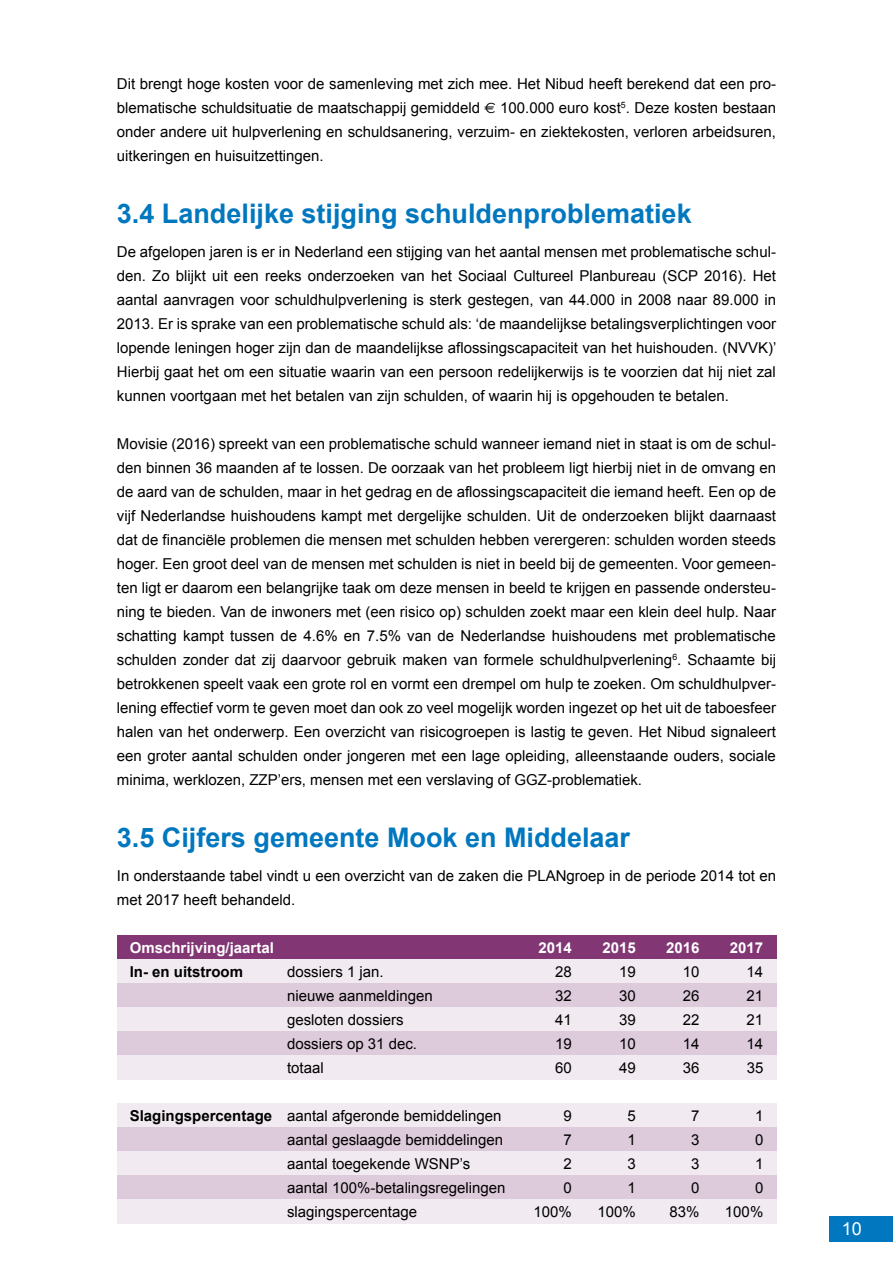
<style>
.page{position:relative;width:893px;height:1263px;background:#fff}
.page>*{position:absolute;margin:0;border:0;box-sizing:border-box;transform-origin:0 0}
.t1{font:700 27px "Arial";color:#0077be}
.t2{font:18px "Arial";color:#fff}
.t3{font:15px/24px "Arial";color:#000;text-align:justify}
.t4{font:700 15px "Arial";color:#fff}
.t5{font:700 15px "Arial";color:#000}
.s1{font-family:"Euro Sans"}
.s2{font-weight:700}
</style>
<div class="page">
<div style="left:117px;top:936px;width:659px;height:24px;background:#823674"></div>
<div style="left:117px;top:960px;width:659px;height:24px;background:#f1eaf1"></div>
<div style="left:117px;top:984px;width:659px;height:24px;background:#ddcbdb"></div>
<div style="left:117px;top:1008px;width:659px;height:24px;background:#f1eaf1"></div>
<div style="left:117px;top:1032px;width:659px;height:24px;background:#ddcbdb"></div>
<div style="left:117px;top:1056px;width:659px;height:24px;background:#f1eaf1"></div>
<div style="left:117px;top:1104px;width:659px;height:24px;background:#f1eaf1"></div>
<div style="left:117px;top:1128px;width:659px;height:24px;background:#ddcbdb"></div>
<div style="left:117px;top:1152px;width:659px;height:24px;background:#f1eaf1"></div>
<div style="left:117px;top:1176px;width:659px;height:24px;background:#ddcbdb"></div>
<div style="left:117px;top:1200px;width:659px;height:24px;background:#f1eaf1"></div>
<div style="left:829px;top:1216px;width:64px;height:26px;background:#0077be"></div>
<p class="t3" style="left:117px;top:71px;width:661px">Dit brengt hoge kosten voor de samenleving met zich mee. Het Nibud heeft berekend dat een pro&shy;blematische schuldsituatie de maatschappij gemiddeld <span class="s1">€</span> 100.000 euro kost<sup>5</sup>. Deze kosten bestaan onder andere uit hulpverlening en schuldsanering, verzuim- en ziektekosten, verloren arbeidsuren, uitkeringen en huisuitzettingen.</p>
<h1 class="t1" style="left:117px;top:199px;width:576px">3.4 Landelijke stijging schuldenproblematiek</h1>
<p class="t3" style="left:117px;top:239px;width:661px">De afgelopen jaren is er in Nederland een stijging van het aantal mensen met problematische schul&shy;den. Zo blijkt uit een reeks onderzoeken van het Sociaal Cultureel Planbureau (SCP 2016). Het aantal aanvragen voor schuldhulpverlening is sterk gestegen, van 44.000 in 2008 naar 89.000 in 2013. Er is sprake van een problematische schuld als: ‘de maandelijkse betalingsverplichtingen voor lopende leningen hoger zijn dan de maandelijkse aflossingscapaciteit van het huishouden. (NVVK)’ Hierbij gaat het om een situatie waarin van een persoon redelijkerwijs is te voorzien dat hij niet zal kunnen voortgaan met het betalen van zijn schulden, of waarin hij is opgehouden te betalen.</p>
<p class="t3" style="left:117px;top:431px;width:661px">Movisie (2016) spreekt van een problematische schuld wanneer iemand niet in staat is om de schul&shy;den binnen 36 maanden af te lossen. De oorzaak van het probleem ligt hierbij niet in de omvang en de aard van de schulden, maar in het gedrag en de aflossingscapaciteit die iemand heeft. Een op de vijf Nederlandse huishoudens kampt met dergelijke schulden. Uit de onderzoeken blijkt daarnaast dat de financiële problemen die mensen met schulden hebben verergeren: schulden worden steeds hoger. Een groot deel van de mensen met schulden is niet in beeld bij de gemeenten. Voor gemeen&shy;ten ligt er daarom een belangrijke taak om deze mensen in beeld te krijgen en passende ondersteu&shy;ning te bieden. Van de inwoners met (een risico op) schulden zoekt maar een klein deel hulp. Naar schatting kampt tussen de 4.6% en 7.5% van de Nederlandse huishoudens met problematische schulden zonder dat zij daarvoor gebruik maken van formele schuldhulpverlening<sup>6</sup>. Schaamte bij betrokkenen speelt vaak een grote rol en vormt een drempel om hulp te zoeken. Om schuldhulpver&shy;lening effectief vorm te geven moet dan ook zo veel mogelijk worden ingezet op het uit de taboesfeer halen van het onderwerp. Een overzicht van risicogroepen is lastig te geven. Het Nibud signaleert een groter aantal schulden onder jongeren met een lage opleiding, alleenstaande ouders, sociale minima, werklozen, ZZP’ers, mensen met een verslaving of GGZ-problematiek.</p>
<h1 class="t1" style="left:117px;top:823px;width:515px">3.5 Cijfers gemeente Mook en Middelaar</h1>
<p class="t3" style="left:117px;top:863px;width:661px">In onderstaande tabel vindt u een overzicht van de zaken die PLANgroep in de periode 2014 tot en met 2017 heeft behandeld.</p>
<p class="t4" style="left:130px;top:939px;width:146px">Omschrijving/jaartal</p>
<p class="t4" style="left:539px;top:939px;width:35px">2014</p>
<p class="t4" style="left:602px;top:939px;width:35px">2015</p>
<p class="t4" style="left:666px;top:939px;width:35px">2016</p>
<p class="t4" style="left:730px;top:939px;width:35px">2017</p>
<p class="t5" style="left:130px;top:963px;width:115px">In- en uitstroom</p>
<p class="t3" style="left:287px;top:959px;width:98px">dossiers 1 jan.</p>
<p class="t3" style="left:555px;top:959px;width:18px">28</p>
<p class="t3" style="left:619px;top:959px;width:18px">19</p>
<p class="t3" style="left:683px;top:959px;width:18px">10</p>
<p class="t3" style="left:747px;top:959px;width:18px">14</p>
<p class="t3" style="left:287px;top:983px;width:147px">nieuwe aanmeldingen</p>
<p class="t3" style="left:555px;top:983px;width:18px">32</p>
<p class="t3" style="left:619px;top:983px;width:18px">30</p>
<p class="t3" style="left:683px;top:983px;width:18px">26</p>
<p class="t3" style="left:747px;top:983px;width:18px">21</p>
<p class="t3" style="left:287px;top:1007px;width:118px">gesloten dossiers</p>
<p class="t3" style="left:555px;top:1007px;width:18px">41</p>
<p class="t3" style="left:619px;top:1007px;width:18px">39</p>
<p class="t3" style="left:683px;top:1007px;width:18px">22</p>
<p class="t3" style="left:747px;top:1007px;width:18px">21</p>
<p class="t3" style="left:287px;top:1031px;width:132px">dossiers op 31 dec.</p>
<p class="t3" style="left:555px;top:1031px;width:18px">19</p>
<p class="t3" style="left:619px;top:1031px;width:18px">10</p>
<p class="t3" style="left:683px;top:1031px;width:18px">14</p>
<p class="t3" style="left:747px;top:1031px;width:18px">14</p>
<p class="t3" style="left:287px;top:1055px;width:38px">totaal</p>
<p class="t3" style="left:555px;top:1055px;width:18px">60</p>
<p class="t3" style="left:619px;top:1055px;width:18px">49</p>
<p class="t3" style="left:683px;top:1055px;width:18px">36</p>
<p class="t3" style="left:747px;top:1055px;width:18px">35</p>
<p class="t3" style="left:130px;top:1103px;width:373px"><span class="s2">Slagingspercentage</span> aantal afgeronde bemiddelingen</p>
<p class="t3" style="left:564px;top:1103px;width:10px">9</p>
<p class="t3" style="left:627px;top:1103px;width:10px">5</p>
<p class="t3" style="left:691px;top:1103px;width:10px">7</p>
<p class="t3" style="left:755px;top:1103px;width:10px">1</p>
<p class="t3" style="left:287px;top:1127px;width:217px">aantal geslaagde bemiddelingen</p>
<p class="t3" style="left:564px;top:1127px;width:10px">7</p>
<p class="t3" style="left:627px;top:1127px;width:10px">1</p>
<p class="t3" style="left:691px;top:1127px;width:10px">3</p>
<p class="t3" style="left:755px;top:1127px;width:10px">0</p>
<p class="t3" style="left:287px;top:1151px;width:185px">aantal toegekende WSNP’s</p>
<p class="t3" style="left:564px;top:1151px;width:10px">2</p>
<p class="t3" style="left:627px;top:1151px;width:10px">3</p>
<p class="t3" style="left:691px;top:1151px;width:10px">3</p>
<p class="t3" style="left:755px;top:1151px;width:10px">1</p>
<p class="t3" style="left:287px;top:1175px;width:220px">aantal 100%-betalingsregelingen</p>
<p class="t3" style="left:564px;top:1175px;width:10px">0</p>
<p class="t3" style="left:627px;top:1175px;width:10px">1</p>
<p class="t3" style="left:691px;top:1175px;width:10px">0</p>
<p class="t3" style="left:755px;top:1175px;width:10px">0</p>
<p class="t3" style="left:287px;top:1199px;width:132px">slagingspercentage</p>
<p class="t3" style="left:534px;top:1199px;width:40px">100%</p>
<p class="t3" style="left:597px;top:1199px;width:40px">100%</p>
<p class="t3" style="left:669px;top:1199px;width:32px">83%</p>
<p class="t3" style="left:725px;top:1199px;width:40px">100%</p>
<p class="t2" style="left:842px;top:1219px;width:22px">10</p>
</div>
